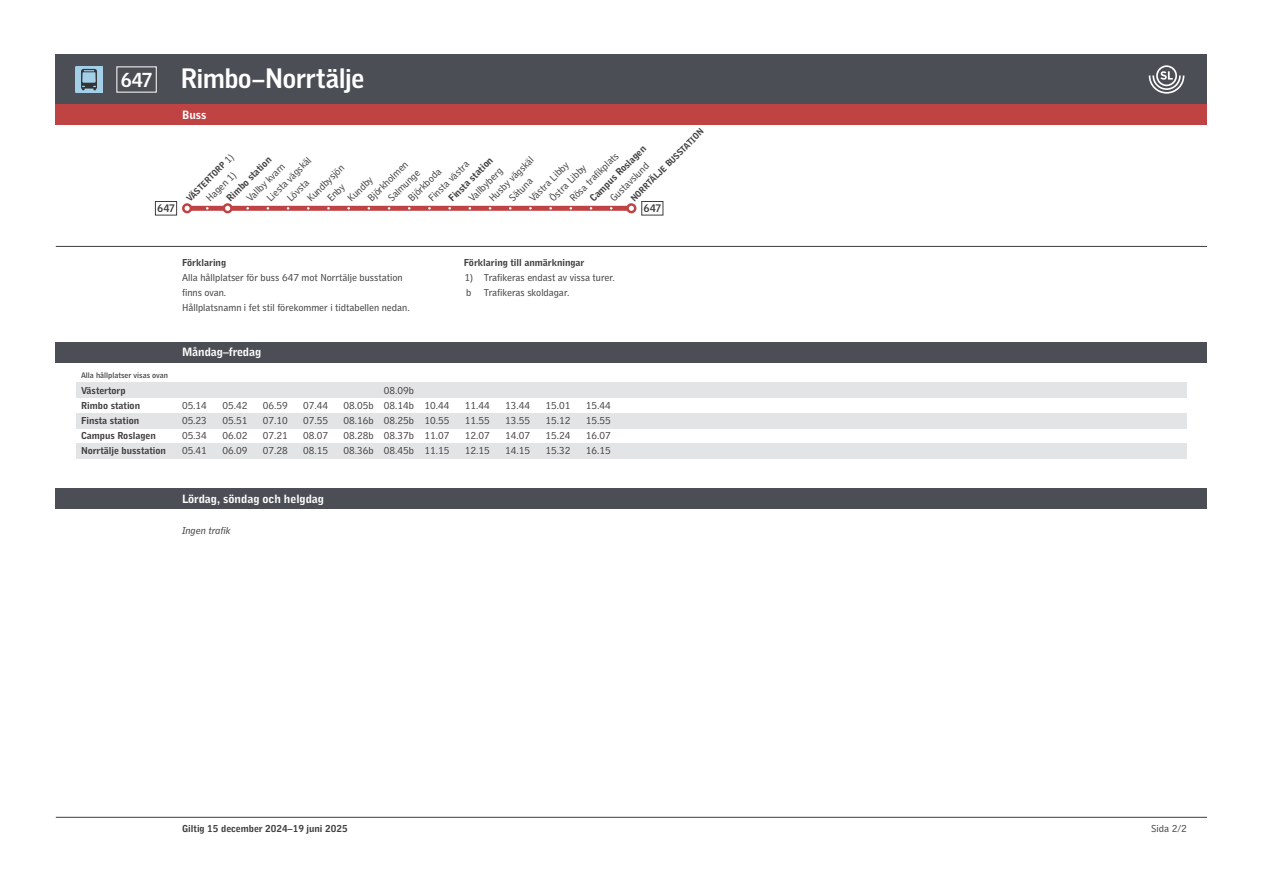
<style>
.page{position:relative;width:1263px;height:893px;background:#fff}
.page>*{position:absolute;margin:0;border:0;box-sizing:border-box;transform-origin:0 0}
.t1{font:700 26.7px "SL Gothic Display";color:#fff}
.t2{font:700 12.15px "SL Gothic Timetable 2";color:#fff}
.t3{font:700 10.35px "SL Gothic Display";letter-spacing:.04em;color:#3f3d3e}
.t4{font:10.05px/15.1px "SL Gothic Timetable 2";color:#3f3d3e;text-align:justify}
.t5{font:700 10.05px/15.1px "SL Gothic Timetable 2";color:#3f3d3e}
.t6{font:italic 10.05px "SL Gothic Timetable 2";color:#3f3d3e}
.t7{font:700 9.15px "SL Gothic Timetable 2";color:#3f3d3e}
.t8{font:500 8.1px "SL Gothic Timetable 2";color:#3f3d3e}
.s1{font-size:19.2px}
.s2{font-weight:400;font-size:10.05px}
</style>
<div class="page">
<div style="left:56px;top:54px;width:1151px;height:51px;background:#4b4f55"></div>
<img style="left:76px;top:66px;width:26px;height:27px">
<div style="left:56px;top:105px;width:1151px;height:20px;background:#c04343"></div>
<hr style="left:56px;top:817px;width:1151px;height:1px;background:#3f3d3e">
<svg style="left:1149px;top:65px;width:35px;height:29px"></svg>
<div style="left:56px;top:342px;width:1151px;height:20px;background:#4b4f55"></div>
<hr style="left:56px;top:246px;width:1151px;height:1px;background:#3f3d3e">
<div style="left:191px;top:206px;width:440px;height:5px;background:#c04343"></div>
<div style="left:182px;top:203px;width:10px;height:10px;border:2px solid #c04343;border-radius:50%"></div>
<div style="left:626px;top:203px;width:10px;height:10px;border:2px solid #c04343;border-radius:50%"></div>
<div style="left:155px;top:201px;width:22px;height:14px;border:1px solid #3f3d3e"></div>
<div style="left:641px;top:201px;width:22px;height:14px;border:1px solid #3f3d3e"></div>
<div style="left:56px;top:488px;width:1151px;height:21px;background:#4b4f55"></div>
<svg style="left:224px;top:204px;width:7px;height:8px"></svg>
<div style="left:223px;top:203px;width:10px;height:10px;border:2px solid #c04343;border-radius:50%"></div>
<div style="left:76px;top:382px;width:1111px;height:16px;background:#e2e4e6"></div>
<div style="left:76px;top:413px;width:1111px;height:15px;background:#e2e4e6"></div>
<div style="left:76px;top:443px;width:1111px;height:15px;background:#e2e4e6"></div>
<h1 class="t1" style="left:121px;top:68px;width:244px"><span class="s1">647</span> Rimbo–Norrtälje</h1>
<p class="t2" style="left:182px;top:111px;width:26px">Buss</p>
<p class="t7" style="left:630px;top:198px;width:101px;rotate:-45deg">NORRTÄLJE BUSSTATION</p>
<p class="t5" style="left:587px;top:195px;width:76px;rotate:-45deg">Campus Roslagen</p>
<p class="t4" style="left:567px;top:195px;width:66px;rotate:-45deg">Rösa trafi kplats</p>
<p class="t7" style="left:186px;top:198px;width:64px;rotate:-45deg">VÄSTERTORP <span class="s2">1)</span></p>
<p class="t4" style="left:486px;top:195px;width:60px;rotate:-45deg">Husby vägskäl</p>
<p class="t4" style="left:264px;top:195px;width:60px;rotate:-45deg">Liesta vägskäl</p>
<p class="t5" style="left:223px;top:195px;width:61px;rotate:-45deg">Rimbo station</p>
<p class="t5" style="left:446px;top:195px;width:60px;rotate:-45deg">Finsta station</p>
<p class="t4" style="left:425px;top:195px;width:55px;rotate:-45deg">Finsta västra</p>
<p class="t4" style="left:365px;top:195px;width:54px;rotate:-45deg">Björkholmen</p>
<p class="t4" style="left:607px;top:195px;width:52px;rotate:-45deg">Gustavslund</p>
<p class="t4" style="left:526px;top:195px;width:53px;rotate:-45deg">Västra Libby</p>
<p class="t4" style="left:244px;top:195px;width:51px;rotate:-45deg">Vallby kvarn</p>
<p class="t4" style="left:547px;top:195px;width:49px;rotate:-45deg">Östra Libby</p>
<p class="t4" style="left:304px;top:195px;width:49px;rotate:-45deg">Kundbysjön</p>
<p class="t4" style="left:466px;top:195px;width:45px;rotate:-45deg">Vallbyberg</p>
<p class="t4" style="left:405px;top:195px;width:44px;rotate:-45deg">Björkboda</p>
<p class="t4" style="left:385px;top:195px;width:42px;rotate:-45deg">Salmunge</p>
<p class="t4" style="left:203px;top:195px;width:39px;rotate:-45deg">Hagen 1)</p>
<p class="t4" style="left:324px;top:195px;width:22px;rotate:-45deg">Enby</p>
<p class="t4" style="left:345px;top:195px;width:33px;rotate:-45deg">Kundby</p>
<p class="t4" style="left:506px;top:195px;width:30px;rotate:-45deg">Sätuna</p>
<p class="t4" style="left:284px;top:195px;width:28px;rotate:-45deg">Lövsta</p>
<p class="t3" style="left:158px;top:204px;width:19px">647</p>
<p class="t3" style="left:644px;top:204px;width:19px">647</p>
<p class="t8" style="left:81px;top:372px;width:89px">Alla hållplatser visas ovan</p>
<p class="t5" style="left:81px;top:384px;width:86px">Västertorp<br>Rimbo station<br>Finsta station<br>Campus Roslagen<br>Norrtälje busstation</p>
<p class="t5" style="left:182px;top:256px;width:46px">Förklaring</p>
<p class="t4" style="left:182px;top:271px;width:229px;text-align:left">Alla hållplatser för buss 647 mot Norrtälje busstation finns ovan.<br>Hållplatsnamn i fet stil förekommer i tidtabellen nedan.</p>
<p class="t2" style="left:182px;top:348px;width:81px">Måndag–fredag</p>
<p class="t4" style="left:182px;top:399px;width:26px">05.14<br>05.23<br>05.34<br>05.41</p>
<p class="t4" style="left:222px;top:399px;width:26px">05.42<br>05.51<br>06.02<br>06.09</p>
<p class="t4" style="left:263px;top:399px;width:26px">06.59<br>07.10<br>07.21<br>07.28</p>
<p class="t4" style="left:303px;top:399px;width:26px">07.44<br>07.55<br>08.07<br>08.15</p>
<p class="t4" style="left:344px;top:399px;width:32px">08.05b 08.16b 08.28b 08.36b</p>
<p class="t4" style="left:384px;top:384px;width:32px">08.09b 08.14b 08.25b 08.37b 08.45b</p>
<p class="t5" style="left:464px;top:256px;width:122px">Förklaring till anmärkningar</p>
<p class="t4" style="left:465px;top:271px;width:152px">1) Trafikeras endast av vissa turer. b Trafikeras skoldagar.</p>
<p class="t4" style="left:424px;top:399px;width:26px">10.44<br>10.55<br>11.07<br>11.15</p>
<p class="t4" style="left:465px;top:399px;width:26px">11.44<br>11.55<br>12.07<br>12.15</p>
<p class="t4" style="left:505px;top:399px;width:26px">13.44<br>13.55<br>14.07<br>14.15</p>
<p class="t4" style="left:546px;top:399px;width:26px">15.01<br>15.12<br>15.24<br>15.32</p>
<p class="t4" style="left:586px;top:399px;width:26px">15.44<br>15.55<br>16.07<br>16.15</p>
<p class="t2" style="left:182px;top:495px;width:144px">Lördag, söndag och helgdag</p>
<p class="t6" style="left:182px;top:525px;width:50px">Ingen trafik</p>
<p class="t5" style="left:182px;top:822px;width:167px">Giltig 15 december 2024–19 juni 2025</p>
<p class="t4" style="left:1151px;top:822px;width:37px">Sida 2/2</p>
</div>
